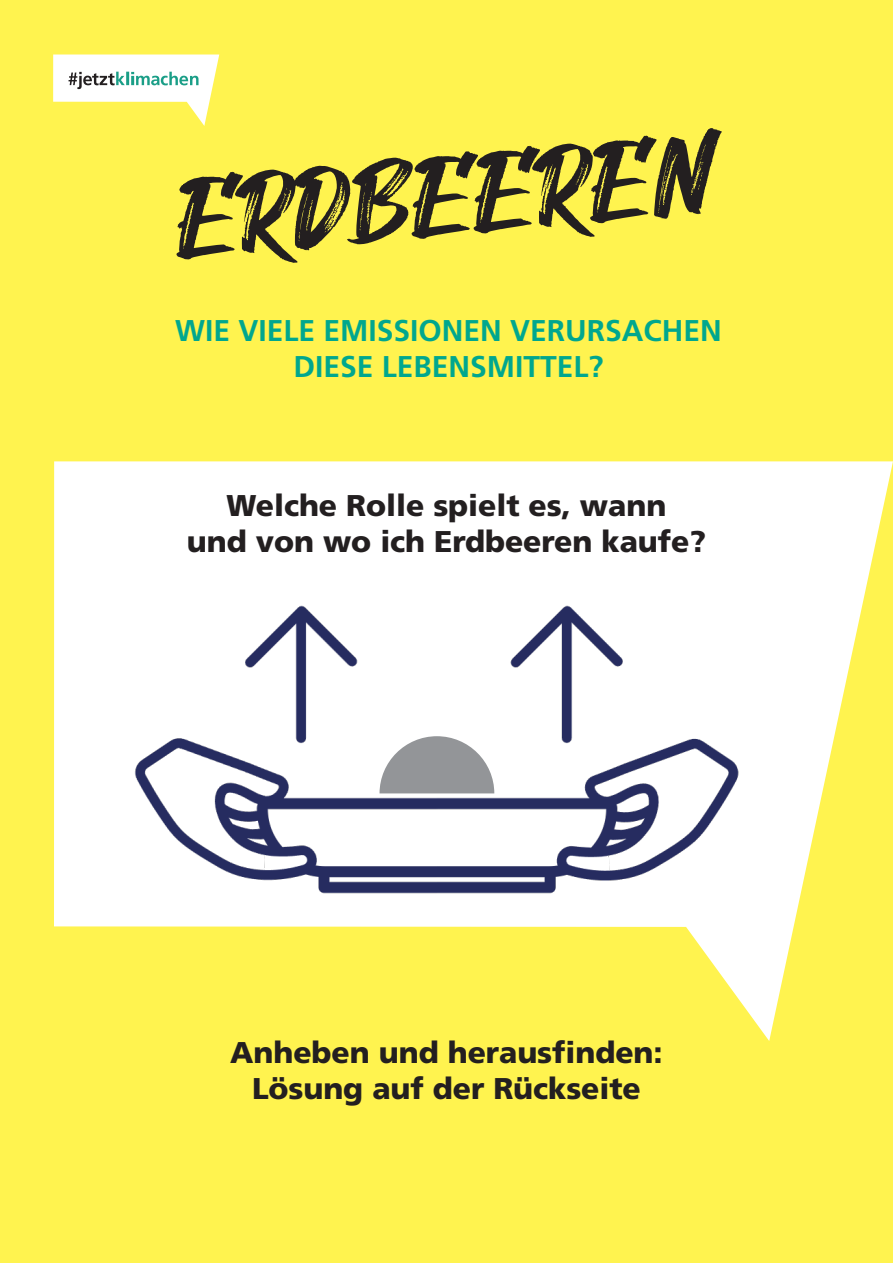
<style>
.page{position:relative;width:893px;height:1263px;background:#fff34f}
.page>*{position:absolute;margin:0;border:0;box-sizing:border-box;transform-origin:0 0}
.t1{font:109.95px "Hey August";color:#231f20}
.t2{font:900 30px/36px "Frutiger LT Com";letter-spacing:-.005em;color:#231f20;text-align:center}
.t3{font:700 30px/36px "Frutiger LT Com";color:#00a78e;text-align:center}
</style>
<div class="page">
<svg style="left:54px;top:461px;width:839px;height:580px;fill:#fff"></svg>
<svg style="left:53px;top:55px;width:166px;height:71px"></svg>
<img style="left:103px;top:545px;width:696px;height:403px">
<svg style="left:379px;top:736px;width:115px;height:57px;background:#aaacae"></svg>
<h1 class="t1" style="left:171px;top:163px;width:540px;rotate:-5deg">ERDBEEREN</h1>
<p class="t3" style="left:175px;top:312px;width:548px">WIE VIELE EMISSIONEN VERURSACHEN<br>DIESE LEBENSMITTEL?</p>
<p class="t2" style="left:187px;top:487px;width:520px">Welche Rolle spielt es, wann<br>und von wo ich Erdbeeren kaufe?</p>
<p class="t2" style="left:230px;top:1034px;width:434px">Anheben und herausfinden:<br>Lösung auf der Rückseite</p>
</div>
